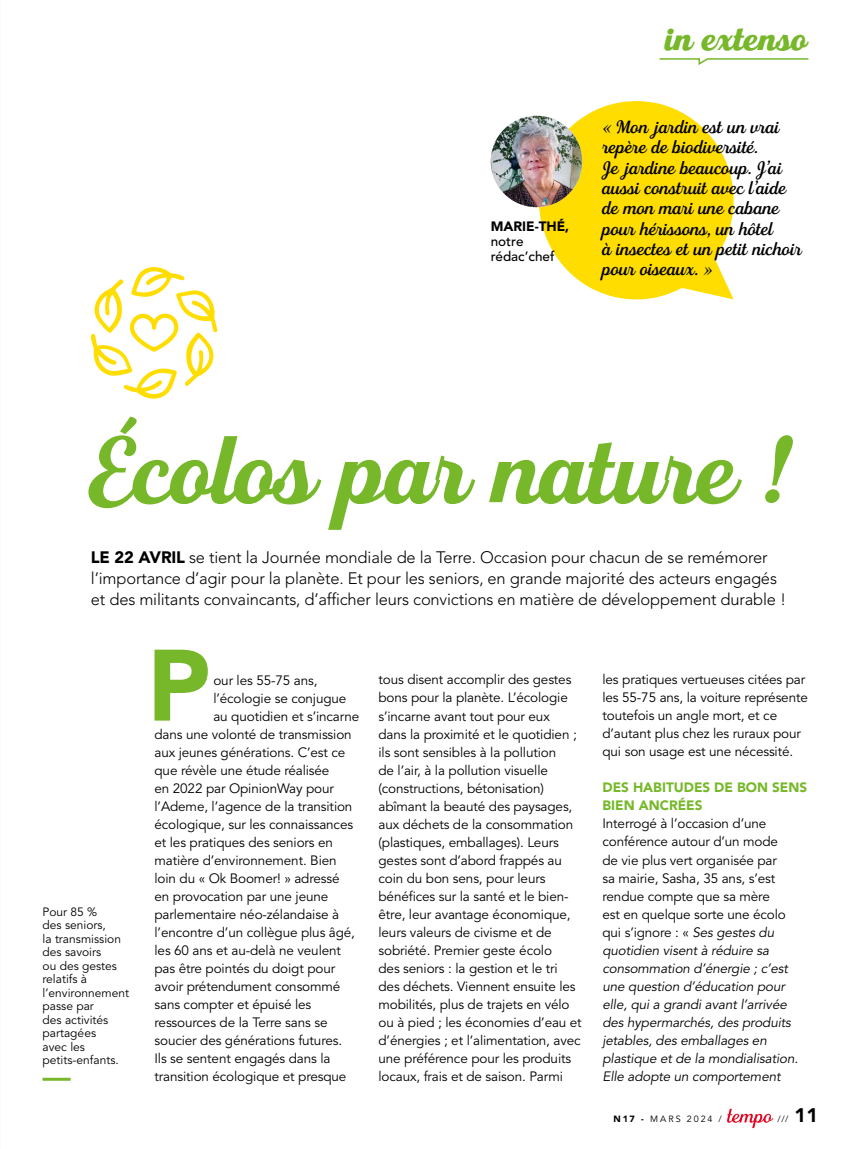
<style>
.page{position:relative;width:851px;height:1149px;background:#fff}
.page>*{position:absolute;margin:0;border:0;box-sizing:border-box;transform-origin:0 0}
.t1{font:900 100.05px "Avenir LT Std";color:#76b82a}
.t2{font:700 96px "Fourth";letter-spacing:-.015em;color:#76b82a}
.t3{font:900 34.5px "Fourth";color:#76b82a}
.t4{font:500 18.75px/20.2px "Fourth";color:#000}
.t5{font:300 16.5px/21px "Avenir LT Std";letter-spacing:-.01em;color:#000}
.t6{font:13.5px/18px "Avenir LT Std";letter-spacing:-.01em;color:#000}
.t7{font:italic 13.5px/18px "Avenir LT Std";letter-spacing:-.01em;color:#000}
.t8{font:900 13.5px/18px "Avenir LT Std";color:#76b82a}
.t9{font:500 13.5px/15px "Avenir LT Std";color:#000}
.t10{font:900 13.5px "Avenir LT Std";color:#000}
.t11{font:12px/13.5px "Avenir LT Std";color:#000}
.t12{font:9px "Avenir LT Std";letter-spacing:.22em;color:#000}
.s1{font-weight:900}
.s2{font-style:normal}
.s3{font-weight:900;font-size:19.5px}
</style>
<div class="page">
<svg style="left:727px;top:1108px;width:46px;height:19px"></svg>
<svg style="left:659px;top:58px;width:150px;height:7px"></svg>
<svg style="left:532px;top:101px;width:202px;height:199px;fill:#fd0"></svg>
<img style="left:490px;top:116px;width:92px;height:91px">
<svg style="left:91px;top:267px;width:126px;height:132px"></svg>
<hr style="left:43px;top:1077px;width:28px;height:3px;background:#76b82a">
<p class="t10" style="left:490px;top:218px;width:80px">MARIE-THÉ,</p>
<p class="t9" style="left:490px;top:234px;width:65px">notre rédac’chef</p>
<h3 class="t3" style="left:665px;top:19px;width:144px">in extenso</h3>
<h3 class="t4" style="left:602px;top:117px;width:201px">« Mon jardin est un vrai repère de biodiversité.<br>Je jardine beaucoup. J’ai aussi construit avec l’aide de mon mari une cabane pour hérissons, un hôtel<br>à insectes et un petit nichoir pour oiseaux. »</h3>
<h2 class="t2" style="left:91px;top:415px;width:696px">Écolos par nature !</h2>
<p class="t5" style="left:91px;top:547px;width:696px"><span class="s1">LE 22 AVRIL</span> se tient la Journée mondiale de la Terre. Occasion pour chacun de se remémorer l’importance d’agir pour la planète. Et pour les seniors, en grande majorité des acteurs engagés et des militants convaincants, d’afficher leurs convictions en matière de développement durable !</p>
<p class="t11" style="left:43px;top:904px;width:88px">Pour 85 %<br>des seniors,<br>la transmission des savoirs<br>ou des gestes relatifs à l’environnement passe par<br>des activités partagées<br>avec les petits‑enfants.</p>
<h1 class="t1" style="left:147px;top:625px;width:65px">P</h1>
<p class="t6" style="left:213px;top:671px;width:105px">our les 55-75 ans,</p>
<p class="t6" style="left:213px;top:689px;width:134px">l’écologie se conjugue</p>
<p class="t6" style="left:213px;top:707px;width:147px">au quotidien et s’incarne</p>
<p class="t6" style="left:154px;top:725px;width:199px">dans une volonté de transmission</p>
<p class="t6" style="left:154px;top:743px;width:192px">aux jeunes générations. C’est ce</p>
<p class="t6" style="left:154px;top:761px;width:176px">que révèle une étude réalisée</p>
<p class="t6" style="left:154px;top:779px;width:181px">en 2022 par OpinionWay pour</p>
<p class="t6" style="left:154px;top:797px;width:199px">l’Ademe, l’agence de la transition</p>
<p class="t6" style="left:154px;top:815px;width:200px">écologique, sur les connaissances</p>
<p class="t6" style="left:154px;top:833px;width:180px">et les pratiques des seniors en</p>
<p class="t6" style="left:154px;top:851px;width:183px">matière d’environnement. Bien</p>
<p class="t6" style="left:154px;top:869px;width:186px">loin du « Ok Boomer! » adressé</p>
<p class="t6" style="left:154px;top:887px;width:175px">en provocation par une jeune</p>
<p class="t6" style="left:154px;top:905px;width:186px">parlementaire néo-zélandaise à</p>
<p class="t6" style="left:154px;top:923px;width:202px">l’encontre d’un collègue plus âgé,</p>
<p class="t6" style="left:154px;top:941px;width:188px">les 60 ans et au-delà ne veulent</p>
<p class="t6" style="left:154px;top:959px;width:182px">pas être pointés du doigt pour</p>
<p class="t6" style="left:154px;top:977px;width:187px">avoir prétendument consommé</p>
<p class="t6" style="left:154px;top:995px;width:158px">sans compter et épuisé les</p>
<p class="t6" style="left:154px;top:1013px;width:174px">ressources de la Terre sans se</p>
<p class="t6" style="left:154px;top:1031px;width:189px">soucier des générations futures.</p>
<p class="t6" style="left:154px;top:1049px;width:177px">Ils se sentent engagés dans la</p>
<p class="t6" style="left:154px;top:1067px;width:193px">transition écologique et presque</p>
<p class="t6" style="left:378px;top:671px;width:205px">tous disent accomplir des gestes bons pour la planète. L’écologie s’incarne avant tout pour eux<br>dans la proximité et le quotidien ; ils sont sensibles à la pollution<br>de l’air, à la pollution visuelle (constructions, bétonisation) abîmant la beauté des paysages, aux déchets de la consommation (plastiques, emballages). Leurs gestes sont d’abord frappés au coin du bon sens, pour leurs bénéfices sur la santé et le bien&shy;être, leur avantage économique, leurs valeurs de civisme et de sobriété. Premier geste écolo<br>des seniors : la gestion et le tri des déchets. Viennent ensuite les mobilités, plus de trajets en vélo ou à pied ; les économies d’eau et d’énergies ; et l’alimentation, avec une préférence pour les produits locaux, frais et de saison. Parmi</p>
<p class="t6" style="left:602px;top:671px;width:207px">les pratiques vertueuses citées par les 55-75 ans, la voiture représente toutefois un angle mort, et ce d’autant plus chez les ruraux pour qui son usage est une nécessité.</p>
<p class="t8" style="left:602px;top:778px;width:206px">DES HABITUDES DE BON SENS<br>BIEN ANCRÉES</p>
<p class="t7" style="left:602px;top:815px;width:197px"><span class="s2">Interrogé à l’occasion d’une conférence autour d’un mode<br>de vie plus vert organisée par<br>sa mairie, Sasha, 35 ans, s’est rendue compte que sa mère<br>est en quelque sorte une écolo qui s’ignore : «</span> Ses gestes du quotidien visent à réduire sa consommation d’énergie ; c’est une question d’éducation pour elle, qui a grandi avant l’arrivée des hypermarchés, des produits jetables, des emballages en plastique et de la mondialisation.<br>Elle adopte un comportement</p>
<p class="t12" style="left:613px;top:1113px;width:110px"><span class="s1">N17 -</span> MARS 2024 /</p>
<p class="t12" style="left:777px;top:1113px;width:42px">/// <span class="s3">11</span></p>
</div>
